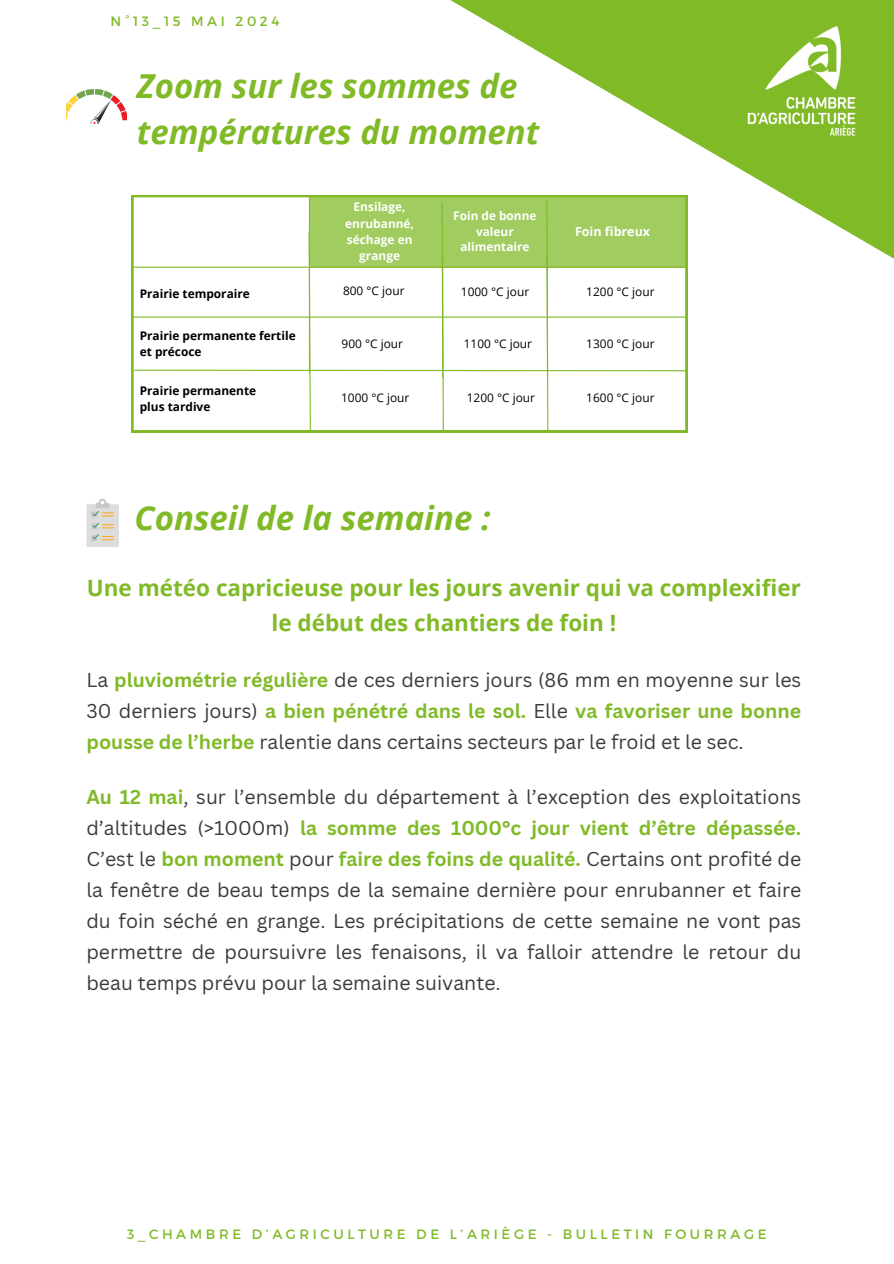
<style>
.page{position:relative;width:894px;height:1264px;background:#fff}
.page>*{position:absolute;margin:0;border:0;box-sizing:border-box;transform-origin:0 0}
.t1{font:italic 700 33px/46.2px "Open Sans";color:#80ba27}
.t2{font:700 22.5px/35.5px "Open Sans";color:#80ba27;text-align:center}
.t3{font:19.5px/31px "Canva Sans";color:#3b3b3b;text-align:justify}
.t4{font:13.5px "Montserrat";letter-spacing:.265em;color:#80ba27}
.t5{font:700 12.6px "Open Sans";color:#fff}
.t6{font:11.85px "Open Sans";color:#000}
.t7{font:700 11.85px/15.9px "Open Sans";color:#000}
.t8{font:700 11.85px/16.5px "Open Sans";color:#fff;text-align:center}
.s1{font-weight:700;color:#80ba27}
</style>
<div class="page">
<svg style="left:450px;top:0;width:443px;height:258px"></svg>
<img style="left:735px;top:14px;width:132px;height:134px">
<div style="left:86px;top:504px;width:33px;height:43px;background:#dedddd"></div>
<svg style="left:91px;top:498px;width:23px;height:43px"></svg>
<img style="left:67px;top:89px;width:60px;height:34px">
<div style="left:309px;top:195px;width:378px;height:73px;background:linear-gradient(to right,#95c54b,#95c54a)"></div>
<svg style="left:133px;top:199px;width:555px;height:234px"></svg>
<hr style="left:309px;top:198px;width:1px;height:175px;background:#80ba27">
<hr style="left:131px;top:266px;width:556px;height:2px;background:#80ba27">
<p class="t4" style="left:111px;top:13px;width:170px">N°13_15 MAI 2024</p>
<p class="t1" style="left:137px;top:62px;width:404px">Zoom sur les sommes de températures du moment</p>
<h1 class="t8" style="left:345px;top:198px;width:70px">Ensilage, enrubanné, séchage en grange</h1>
<p class="t8" style="left:453px;top:207px;width:85px;line-height:15.8px">Foin de bonne valeur alimentaire</p>
<p class="t5" style="left:575px;top:222px;width:77px">Foin fibreux</p>
<h1 class="t7" style="left:140px;top:285px;width:112px">Prairie temporaire</h1>
<p class="t7" style="left:140px;top:327px;width:157px">Prairie permanente fertile et précoce</p>
<h6 class="t7" style="left:140px;top:382px;width:118px">Prairie permanente plus tardive</h6>
<h6 class="t6" style="left:343px;top:282px;width:63px">800 °C jour</h6>
<p class="t6" style="left:341px;top:335px;width:63px">900 °C jour</p>
<p class="t6" style="left:341px;top:389px;width:70px">1000 °C jour</p>
<h6 class="t6" style="left:461px;top:283px;width:70px">1000 °C jour</h6>
<h2 class="t6" style="left:586px;top:283px;width:70px">1200 °C jour</h2>
<p class="t6" style="left:463px;top:335px;width:70px">1100 °C jour</p>
<h3 class="t6" style="left:586px;top:335px;width:70px">1300 °C jour</h3>
<h6 class="t6" style="left:466px;top:389px;width:70px">1200 °C jour</h6>
<h3 class="t6" style="left:586px;top:389px;width:70px">1600 °C jour</h3>
<h5 class="t1" style="left:134px;top:494px;width:357px">Conseil de la semaine :</h5>
<p class="t2" style="left:87px;top:569px;width:715px">Une météo capricieuse pour les jours avenir qui va complexifier le début des chantiers de foin !</p>
<p class="t3" style="left:86px;top:664px;width:716px">La <span class="s1">pluviométrie régulière</span> de ces derniers jours (86 mm en moyenne sur les 30 derniers jours) <span class="s1">a bien pénétré dans le sol.</span> Elle <span class="s1">va favoriser une bonne pousse de l’herbe</span> ralentie dans certains secteurs par le froid et le sec.</p>
<h6 class="t3" style="left:86px;top:780px;width:716px"><span class="s1">Au 12 mai</span>, sur l’ensemble du département à l’exception des exploitations d’altitudes (&gt;1000m) <span class="s1">la somme des 1000°c jour vient d’être dépassée.<br></span>C’est le <span class="s1">bon moment</span> pour <span class="s1">faire des foins de qualité.</span> Certains ont profité de la fenêtre de beau temps de la semaine dernière pour enrubanner et faire du foin séché en grange. Les précipitations de cette semaine ne vont pas permettre de poursuivre les fenaisons, il va falloir attendre le retour du beau temps prévu pour la semaine suivante.</h6>
<p class="t4" style="left:127px;top:1224px;width:641px">3_CHAMBRE D’AGRICULTURE DE L’ARIÈGE - BULLETIN FOURRAGE</p>
</div>
